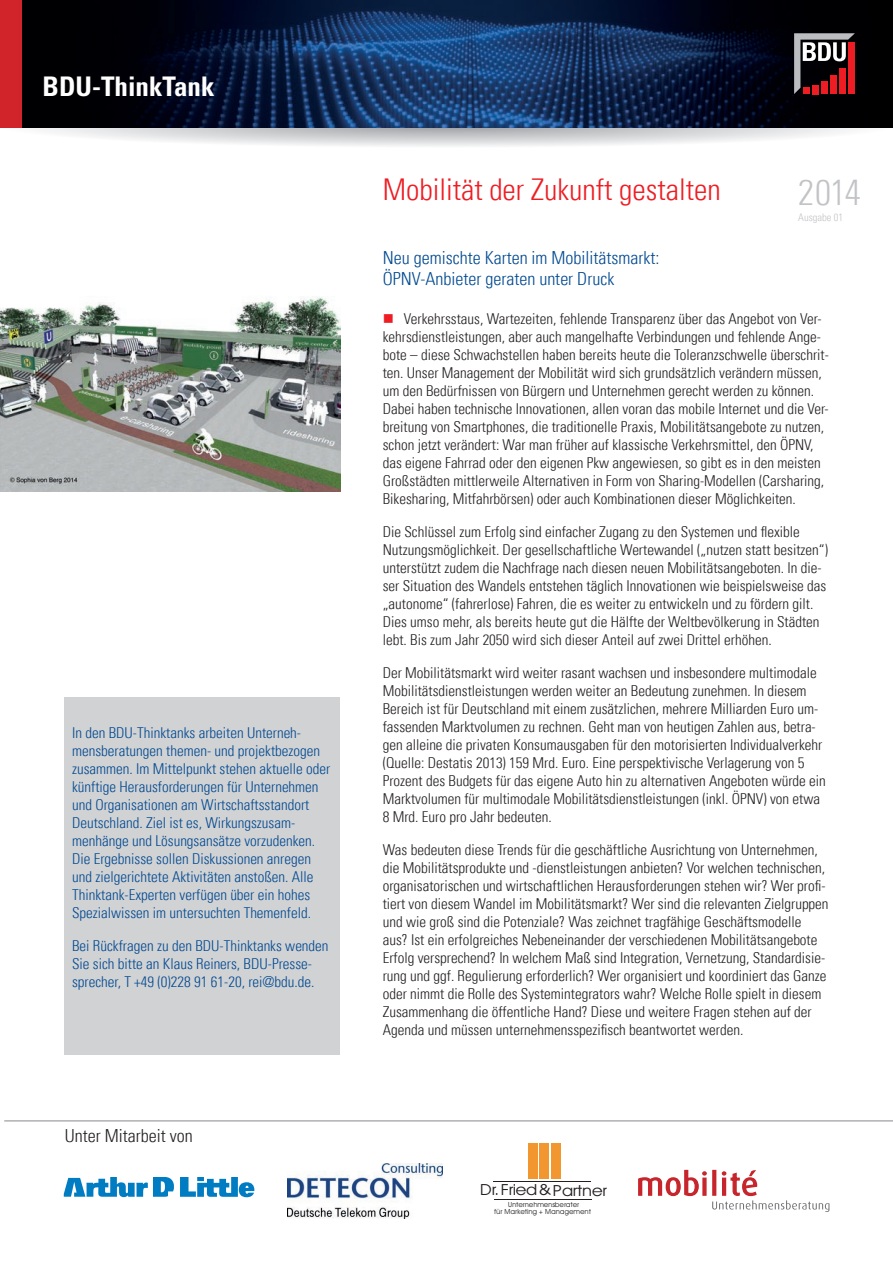
<style>
.page{position:relative;width:893px;height:1263px;background:#fff}
.page>*{position:absolute;margin:0;border:0;box-sizing:border-box;transform-origin:0 0}
.t1{font:300 condensed 36px "Univers";color:#c2c3c6}
.t2{font:300 condensed 30px "Univers";color:#ee1d23}
.t3{font:700 condensed 27px "Univers";color:#fff}
.t4{font:300 condensed 18px/21px "Univers";color:#014990}
.t5{font:300 condensed 18px "Univers";color:#231f20}
.t6{font:15.3px "Avant Garde";letter-spacing:-.05em;color:#231f20;scale:1.12 1}
.t7{font:300 condensed 15px/18px "Univers";color:#231f20}
.t8{font:300 condensed 15px/18px "Univers";color:#014990}
.t9{font:300 condensed 10.5px "Univers";color:#c2c3c6}
.t10{font:7.05px/6.9px "Avant Garde";letter-spacing:-.025em;color:#231f20;text-align:center}
.s1{color:#ee1d23}
</style>
<div class="page">
<hr style="left:4px;top:1120px;width:889px;height:1px;background:#87898c">
<img style="left:21px;top:0;width:872px;height:128px">
<div style="left:0;top:0;width:21px;height:128px;background:#d1232a"></div>
<svg style="left:794px;top:33px;width:61px;height:61px;background:#7c4b4e"></svg>
<svg style="left:638px;top:1170px;width:191px;height:42px"></svg>
<svg style="left:64px;top:1178px;width:110px;height:19px"></svg>
<svg style="left:180px;top:1178px;width:74px;height:19px"></svg>
<img style="left:287px;top:1163px;width:156px;height:55px">
<hr style="left:493px;top:1182px;width:98px;height:1px;background:#231f20">
<hr style="left:494px;top:1199px;width:97px;height:1px;background:#231f20">
<div style="left:551px;top:1143px;width:9px;height:35px;background:#f29630"></div>
<div style="left:528px;top:1143px;width:10px;height:35px;background:#f29630"></div>
<div style="left:540px;top:1143px;width:9px;height:35px;background:#f29630"></div>
<div style="left:64px;top:697px;width:275px;height:357px;background:#d1d2d4"></div>
<img style="left:0;top:297px;width:340px;height:195px">
<h3 class="t3" style="left:43px;top:69px;width:173px">BDU-ThinkTank</h3>
<p class="t8" style="left:72px;top:724px;width:260px">In den BDU-Thinktanks arbeiten Unterneh&shy;mensberatungen themen- und projektbezogen zusammen. Im Mittelpunkt stehen aktuelle oder künftige Herausforderungen für Unternehmen und Organisationen am Wirtschaftsstandort Deutschland. Ziel ist es, Wirkungszusam&shy;menhänge und Lösungsansätze vorzudenken.<br>Die Ergebnisse sollen Diskussionen anregen und zielgerichtete Aktivitäten anstoßen. Alle Thinktank-Experten verfügen über ein hohes Spezialwissen im untersuchten Themenfeld.</p>
<p class="t8" style="left:72px;top:937px;width:258px">Bei Rückfragen zu den BDU-Thinktanks wenden<br>Sie sich bitte an Klaus Reiners, BDU-Presse&shy;sprecher, T +49 (0)228 91 61-20, rei@bdu.de.</p>
<p class="t5" style="left:65px;top:1125px;width:129px">Unter Mitarbeit von</p>
<h2 class="t2" style="left:383px;top:172px;width:340px">Mobilität der Zukunft gestalten</h2>
<h1 class="t1" style="left:798px;top:170px;width:64px">2014</h1>
<p class="t9" style="left:798px;top:211px;width:46px">Ausgabe 01</p>
<p class="t4" style="left:383px;top:247px;width:278px">Neu gemischte Karten im Mobilitätsmarkt:<br>ÖPNV-Anbieter geraten unter Druck</p>
<p class="t7" style="left:383px;top:310px;width:448px"><span class="s1">■</span> Verkehrsstaus, Wartezeiten, fehlende Transparenz über das Angebot von Ver&shy;kehrsdienstleistungen, aber auch mangelhafte Verbindungen und fehlende Ange&shy;bote – diese Schwachstellen haben bereits heute die Toleranzschwelle überschrit&shy;ten. Unser Management der Mobilität wird sich grundsätzlich verändern müssen, um den Bedürfnissen von Bürgern und Unternehmen gerecht werden zu können.<br>Dabei haben technische Innovationen, allen voran das mobile Internet und die Ver&shy;breitung von Smartphones, die traditionelle Praxis, Mobilitätsangebote zu nutzen, schon jetzt verändert: War man früher auf klassische Verkehrsmittel, den ÖPNV, das eigene Fahrrad oder den eigenen Pkw angewiesen, so gibt es in den meisten Großstädten mittlerweile Alternativen in Form von Sharing-Modellen (Carsharing, Bikesharing, Mitfahrbörsen) oder auch Kombinationen dieser Möglichkeiten.</p>
<p class="t7" style="left:383px;top:523px;width:447px">Die Schlüssel zum Erfolg sind einfacher Zugang zu den Systemen und flexible Nutzungsmöglichkeit. Der gesellschaftliche Wertewandel („nutzen statt besitzen“) unterstützt zudem die Nachfrage nach diesen neuen Mobilitätsangeboten. In die&shy;ser Situation des Wandels entstehen täglich Innovationen wie beispielsweise das „autonome“ (fahrerlose) Fahren, die es weiter zu entwickeln und zu fördern gilt.<br>Dies umso mehr, als bereits heute gut die Hälfte der Weltbevölkerung in Städten lebt. Bis zum Jahr 2050 wird sich dieser Anteil auf zwei Drittel erhöhen.</p>
<p class="t7" style="left:383px;top:664px;width:445px">Der Mobilitätsmarkt wird weiter rasant wachsen und insbesondere multimodale Mobilitätsdienstleistungen werden weiter an Bedeutung zunehmen. In diesem Bereich ist für Deutschland mit einem zusätzlichen, mehrere Milliarden Euro um&shy;fassenden Marktvolumen zu rechnen. Geht man von heutigen Zahlen aus, betra&shy;gen alleine die privaten Konsumausgaben für den motorisierten Individualverkehr (Quelle: Destatis 2013) 159 Mrd. Euro. Eine perspektivische Verlagerung von 5<br>Prozent des Budgets für das eigene Auto hin zu alternativen Angeboten würde ein Marktvolumen für multimodale Mobilitätsdienstleistungen (inkl. ÖPNV) von etwa 8 Mrd. Euro pro Jahr bedeuten.</p>
<p class="t7" style="left:383px;top:841px;width:447px">Was bedeuten diese Trends für die geschäftliche Ausrichtung von Unternehmen, die Mobilitätsprodukte und -dienstleistungen anbieten? Vor welchen technischen, organisatorischen und wirtschaftlichen Herausforderungen stehen wir? Wer profi&shy;tiert von diesem Wandel im Mobilitätsmarkt? Wer sind die relevanten Zielgruppen und wie groß sind die Potenziale? Was zeichnet tragfähige Geschäftsmodelle aus? Ist ein erfolgreiches Nebeneinander der verschiedenen Mobilitätsangebote Erfolg versprechend? In welchem Maß sind Integration, Vernetzung, Standardisie&shy;rung und ggf. Regulierung erforderlich? Wer organisiert und koordiniert das Ganze oder nimmt die Rolle des Systemintegrators wahr? Welche Rolle spielt in diesem Zusammenhang die öffentliche Hand? Diese und weitere Fragen stehen auf der Agenda und müssen unternehmensspezifisch beantwortet werden.</p>
<p class="t6" style="left:480px;top:1184px;width:115px">Dr.Fried &amp;Partner</p>
<p class="t10" style="left:494px;top:1202px;width:98px">Unternehmensberater<br>für Marketing + Management</p>
</div>
